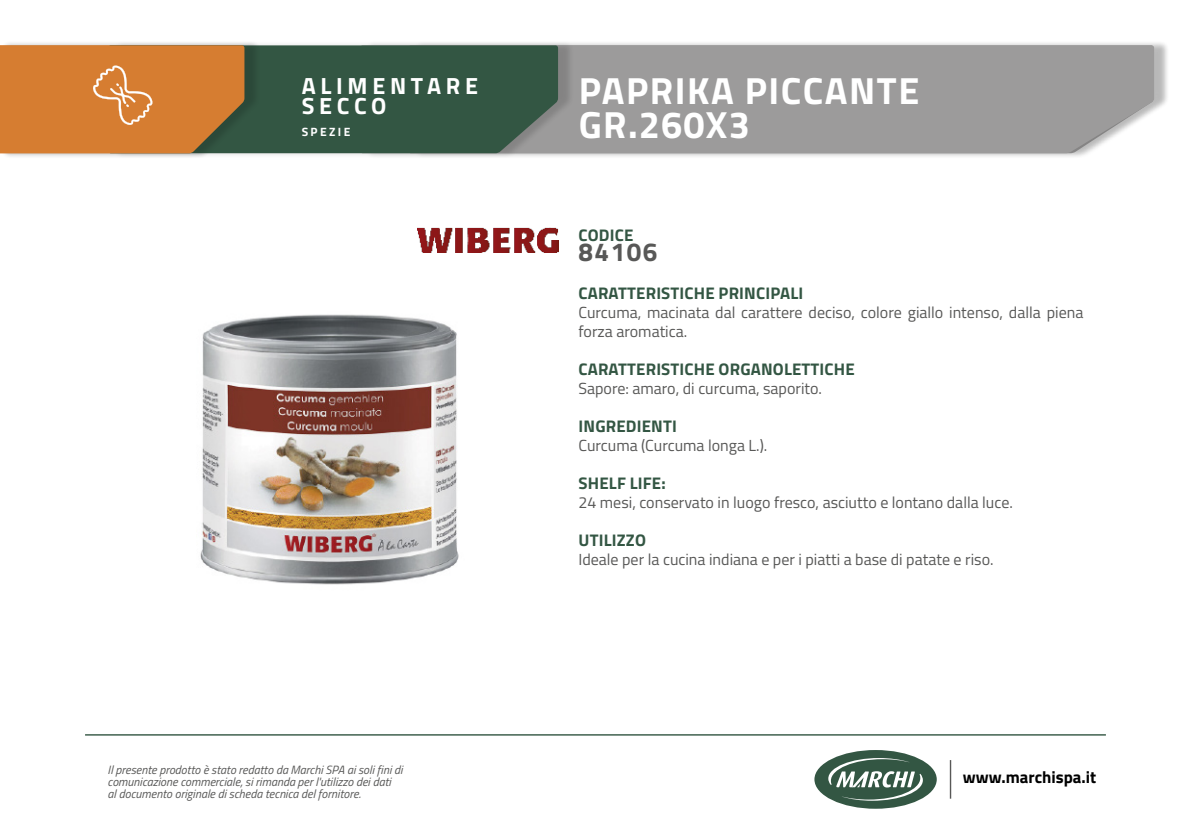
<style>
.page{position:relative;width:1191px;height:840px;background:#fff}
.page>*{position:absolute;margin:0;border:0;box-sizing:border-box;transform-origin:0 0}
.t1{font:700 37.8px/34.2px "Titillium Web";letter-spacing:.04em;color:#fff}
.t2{font:700 26px "Titillium Web";letter-spacing:.06em;color:#585857}
.t3{font:700 23.4px "Titillium Web";letter-spacing:.2em;color:#fff}
.t4{font:700 16.8px "Titillium Web";letter-spacing:.01em;color:#335643}
.t5{font:700 16.8px "Titillium Web";color:#000}
.t6{font:16px/19px "Titillium Web";color:#585857}
.t7{font:italic 12px/12px "Titillium Web";color:#585857}
.t8{font:700 12px "Titillium Web";letter-spacing:.2em;color:#fff}
</style>
<div class="page">
<div style="left:365px;top:40px;width:804px;height:119px;background:#000;opacity:.15"></div>
<div style="left:574px;top:45px;width:580px;height:108px;background:#9c9b9b"></div>
<div style="left:113px;top:40px;width:461px;height:119px;background:#000;opacity:.15"></div>
<div style="left:260px;top:45px;width:298px;height:108px;background:#335643"></div>
<div style="left:0;top:40px;width:260px;height:119px;background:#000;opacity:.15"></div>
<svg style="left:0;top:45px;width:244px;height:108px;background:#ce7d36"></svg>
<img style="left:200px;top:314px;width:259px;height:271px">
<img style="left:417px;top:227px;width:141px;height:26px">
<hr style="left:949px;top:759px;width:2px;height:39px;background:#585857">
<div style="left:814px;top:749px;width:122px;height:59px;background:#335643;border-radius:50%"></div>
<svg style="left:828px;top:757px;width:95px;height:43px"></svg>
<hr style="left:85px;top:733px;width:1021px;height:2px;background:#335643">
<p class="t3" style="left:302px;top:68px;width:178px">ALIMENTARE</p>
<p class="t3" style="left:302px;top:88px;width:86px">SECCO</p>
<p class="t8" style="left:302px;top:122px;width:50px">SPEZIE</p>
<p class="t7" style="left:108px;top:762px;width:296px">Il presente prodotto è stato redatto da Marchi SPA ai soli fini di comunicazione commerciale, si rimanda per l'utilizzo dei dati<br>al documento originale di scheda tecnica del fornitore.</p>
<p class="t1" style="left:578px;top:71px;width:342px">PAPRIKA PICCANTE<br>GR.260X3</p>
<p class="t1" style="left:606px;top:71px;width:449px;text-indent:-24px">LE CAMEMBERT LONG LIFE .1 5 X24</p>
<p class="t4" style="left:578px;top:222px;width:56px">CODICE</p>
<p class="t2" style="left:578px;top:232px;width:81px">84106</p>
<p class="t4" style="left:578px;top:280px;width:226px">CARATTERISTICHE PRINCIPALI</p>
<p class="t6" style="left:578px;top:302px;width:506px">Curcuma, macinata dal carattere deciso, colore giallo intenso, dalla piena forza aromatica.</p>
<p class="t4" style="left:578px;top:356px;width:278px">CARATTERISTICHE ORGANOLETTICHE</p>
<p class="t6" style="left:578px;top:378px;width:245px">Sapore: amaro, di curcuma, saporito.</p>
<p class="t4" style="left:578px;top:413px;width:100px">INGREDIENTI</p>
<p class="t6" style="left:578px;top:435px;width:190px">Curcuma (Curcuma longa L.).</p>
<p class="t4" style="left:578px;top:470px;width:89px">SHELF LIFE:</p>
<p class="t6" style="left:578px;top:492px;width:436px">24 mesi, conservato in luogo fresco, asciutto e lontano dalla luce.</p>
<p class="t4" style="left:578px;top:527px;width:69px">UTILIZZO</p>
<p class="t6" style="left:578px;top:549px;width:416px">Ideale per la cucina indiana e per i piatti a base di patate e riso.</p>
<p class="t5" style="left:963px;top:764px;width:135px">www.marchispa.it</p>
</div>
